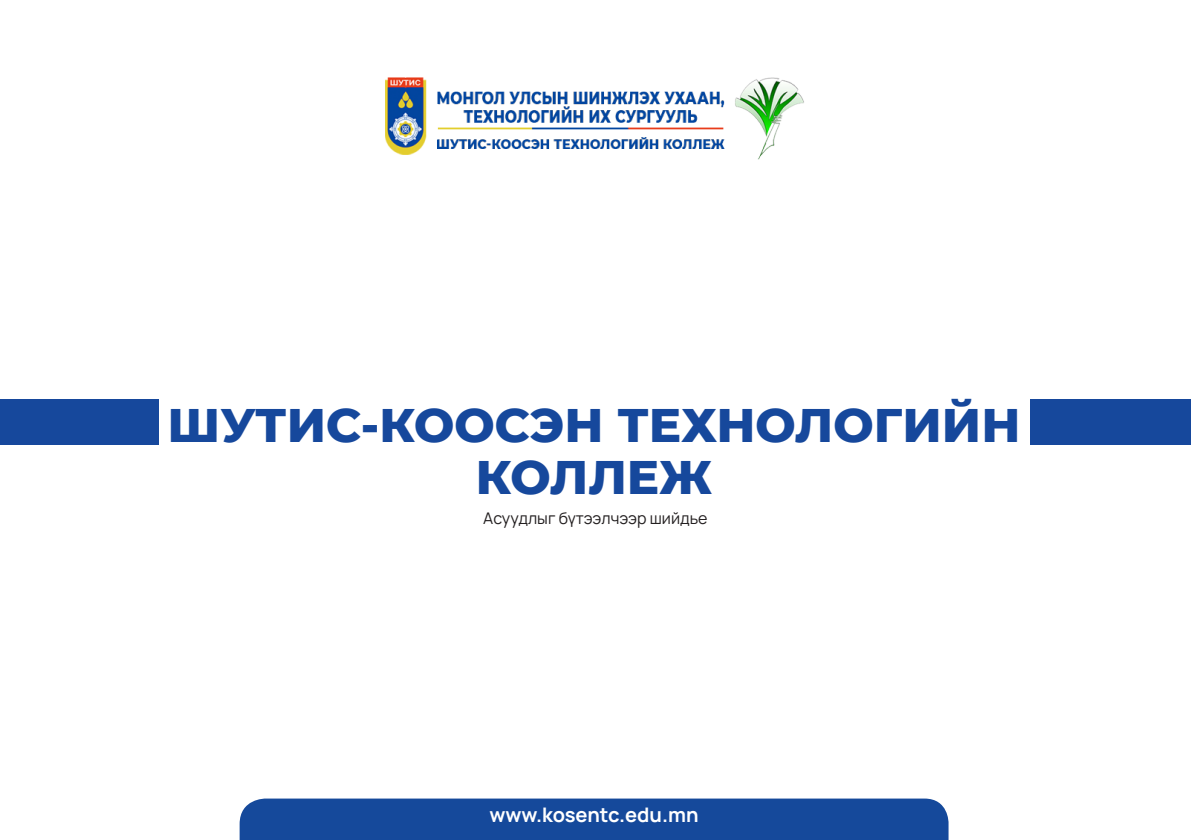
<style>
.page{position:relative;width:1191px;height:840px;background:#fff}
.page>*{position:absolute;margin:0;border:0;box-sizing:border-box;transform-origin:0 0}
.t1{font:800 48px/52px "Montserrat";color:#16489c;text-align:center}
.t2{font:700 20px "Manrope";color:#fff}
.t3{font:16px "Manrope";color:#231f20}
</style>
<div class="page">
<div style="left:0;top:399px;width:158px;height:45px;background:#16489c"></div>
<div style="left:1030px;top:399px;width:161px;height:45px;background:#16489c"></div>
<img style="left:385px;top:77px;width:419px;height:83px">
<div style="left:240px;top:798px;width:708px;height:41px;background:#15499b"></div>
<p class="t1" style="left:168px;top:395px;width:854px">ШУТИС-КООСЭН ТЕХНОЛОГИЙН<br>КОЛЛЕЖ</p>
<p class="t3" style="left:483px;top:506px;width:226px">Асуудлыг бүтээлчээр шийдье</p>
<p class="t2" style="left:489px;top:800px;width:211px">www.kosentc.edu.mn</p>
</div>
